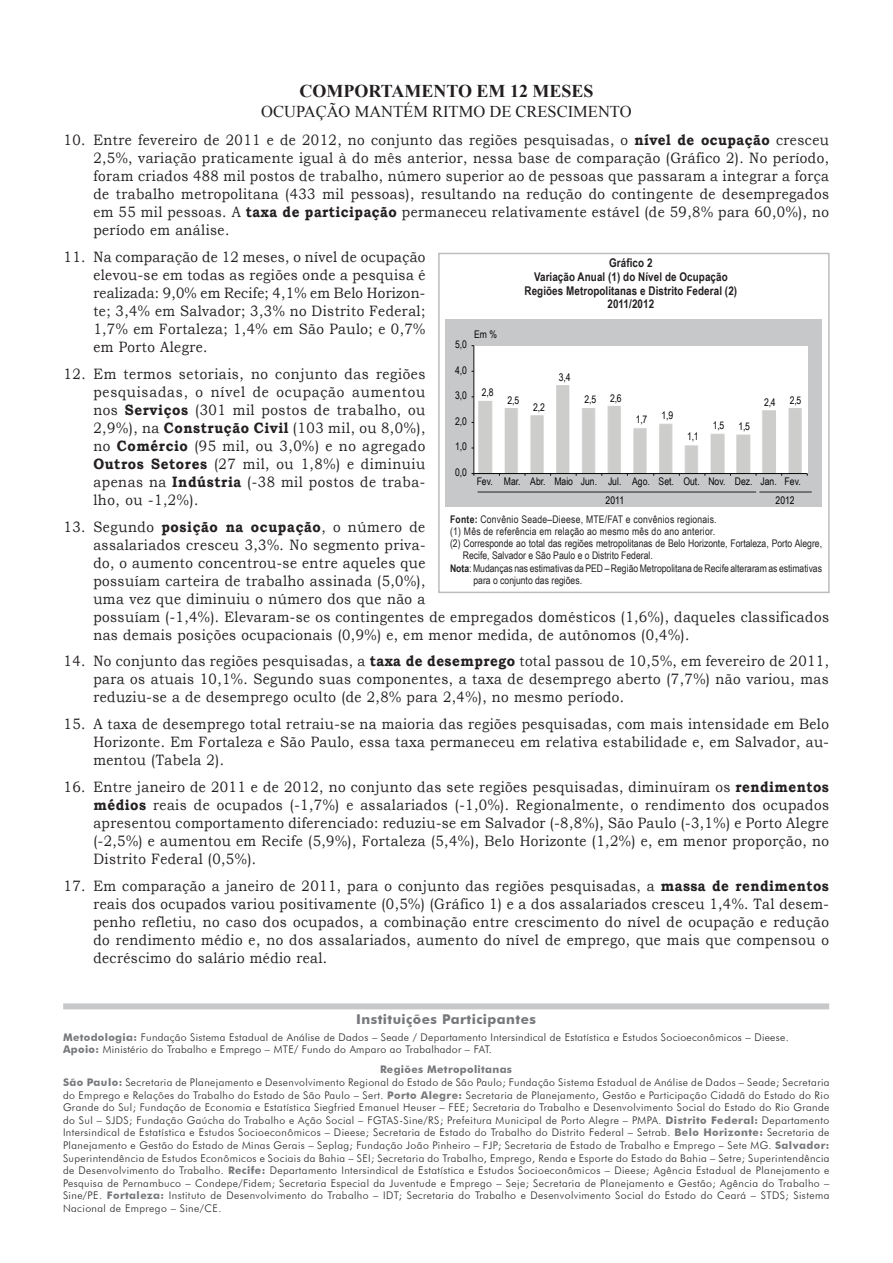
<style>
.page{position:relative;width:893px;height:1263px;background:#fff}
.page>*{position:absolute;margin:0;border:0;box-sizing:border-box;transform-origin:0 0}
.t1{font:700 18px "Times New Roman";color:#231f20}
.t2{font:16.5px "Times New Roman";color:#231f20}
.t3{font:15px/18px "Bookman Old Style";letter-spacing:.03em;color:#231f20;text-align:justify;scale:.9 1}
.t4{font:700 13.5px "Futura BT";letter-spacing:.03em;color:#76787b}
.t5{font:700 12px/13.6px "Arial Narrow";letter-spacing:.005em;color:#231f20;text-align:center}
.t6{font:300 10.5px/12.6px "Futura BT";letter-spacing:.04em;color:#231f20}
.t7{font:10.5px "Arial Narrow";color:#231f20}
.t8{font:10.5px "Arial Narrow";color:#050504}
.t9{font:10.5px "Arial Narrow";letter-spacing:.025em;color:#231f20}
.t10{font:10.5px "Arial Narrow";color:#000}
.s1{font-weight:700}
.s2{font-weight:700;color:#76787b}
</style>
<div class="page">
<div style="left:63px;top:1003px;width:766px;height:6px;background:#c7c8ca"></div>
<div style="left:446px;top:319px;width:376px;height:188px;background:#c7c8ca"></div>
<div style="left:438px;top:253px;width:392px;height:340px;border:2px solid #bcbdc0"></div>
<hr style="left:478px;top:492px;width:278px;height:1px;background:#231f20">
<hr style="left:759px;top:492px;width:53px;height:1px;background:#231f20">
<div style="left:473px;top:346px;width:335px;height:128px;background:#fff"></div>
<img style="left:478px;top:385px;width:325px;height:91px">
<hr style="left:473px;top:346px;width:1px;height:127px;background:#050504">
<hr style="left:474px;top:473px;width:333px;height:1px;background:#050504">
<p class="t1" style="left:299px;top:79px;width:296px">COMPORTAMENTO EM 12 MESES</p>
<p class="t2" style="left:261px;top:100px;width:372px">OCUPAÇÃO MANTÉM RITMO DE CRESCIMENTO</p>
<p class="t3" style="left:93px;top:131px;width:819px;text-indent:-30px">10. Entre fevereiro de 2011 e de 2012, no conjunto das regiões pesquisadas, o <span class="s1">nível de ocupação</span> cresceu 2,5%, variação praticamente igual à do mês anterior, nessa base de comparação (Gráfico 2). No período, foram criados 488 mil postos de trabalho, número superior ao de pessoas que passaram a integrar a força de trabalho metropolitana (433 mil pessoas), resultando na redução do contingente de desempregados em 55 mil pessoas. A <span class="s1">taxa de participação</span> permaneceu relativamente estável (de 59,8% para 60,0%), no período em análise.</p>
<p class="t3" style="left:93px;top:248px;width:371px;text-indent:-30px">11. Na comparação de 12 meses, o nível de ocupação elevou-se em todas as regiões onde a pesquisa é realizada: 9,0% em Recife; 4,1% em Belo Horizon&shy;te; 3,4% em Salvador; 3,3% no Distrito Federal; 1,7% em Fortaleza; 1,4% em São Paulo; e 0,7% em Porto Alegre.</p>
<p class="t3" style="left:93px;top:365px;width:370px;text-indent:-30px">12. Em termos setoriais, no conjunto das regiões pesquisadas, o nível de ocupação aumentou nos <span class="s1">Serviços</span> (301 mil postos de trabalho, ou 2,9%), na <span class="s1">Construção Civil</span> (103 mil, ou 8,0%), no <span class="s1">Comércio</span> (95 mil, ou 3,0%) e no agregado <span class="s1">Outros Setores</span> (27 mil, ou 1,8%) e diminuiu apenas na <span class="s1">Indústria</span> (-38 mil postos de traba&shy;lho, ou -1,2%).</p>
<p class="t3" style="left:93px;top:518px;width:819px;text-align:left;text-indent:-30px">13. Segundo <span class="s1">posição na ocupação</span>, o número de<br>assalariados cresceu 3,3%. No segmento priva-<br>do, o aumento concentrou-se entre aqueles que<br>possuíam carteira de trabalho assinada (5,0%),<br>uma vez que diminuiu o número dos que não a<br>possuíam (-1,4%). Elevaram-se os contingentes de empregados domésticos (1,6%), daqueles classificados nas demais posições ocupacionais (0,9%) e, em menor medida, de autônomos (0,4%).</p>
<p class="t3" style="left:93px;top:652px;width:819px;text-indent:-30px">14. No conjunto das regiões pesquisadas, a <span class="s1">taxa de desemprego</span> total passou de 10,5%, em fevereiro de 2011, para os atuais 10,1%. Segundo suas componentes, a taxa de desemprego aberto (7,7%) não variou, mas reduziu-se a de desemprego oculto (de 2,8% para 2,4%), no mesmo período.</p>
<p class="t3" style="left:93px;top:715px;width:819px;text-indent:-30px">15. A taxa de desemprego total retraiu-se na maioria das regiões pesquisadas, com mais intensidade em Belo Horizonte. Em Fortaleza e São Paulo, essa taxa permaneceu em relativa estabilidade e, em Salvador, au&shy;mentou (Tabela 2).</p>
<p class="t3" style="left:93px;top:778px;width:819px;text-indent:-30px">16. Entre janeiro de 2011 e de 2012, no conjunto das sete regiões pesquisadas, diminuíram os <span class="s1">rendimentos médios</span> reais de ocupados (-1,7%) e assalariados (-1,0%). Regionalmente, o rendimento dos ocupados apresentou comportamento diferenciado: reduziu-se em Salvador (-8,8%), São Paulo (-3,1%) e Porto Alegre (-2,5%) e aumentou em Recife (5,9%), Fortaleza (5,4%), Belo Horizonte (1,2%) e, em menor proporção, no Distrito Federal (0,5%).</p>
<p class="t3" style="left:93px;top:877px;width:819px;text-indent:-30px">17. Em comparação a janeiro de 2011, para o conjunto das regiões pesquisadas, a <span class="s1">massa de rendimentos </span>reais dos ocupados variou positivamente (0,5%) (Gráfico 1) e a dos assalariados cresceu 1,4%. Tal desem&shy;penho refletiu, no caso dos ocupados, a combinação entre crescimento do nível de ocupação e redução do rendimento médio e, no dos assalariados, aumento do nível de emprego, que mais que compensou o decréscimo do salário médio real.</p>
<p class="t5" style="left:525px;top:256px;width:214px">Gráfico 2<br>Variação Anual (1) do Nível de Ocupação<br>Regiões Metropolitanas e Distrito Federal (2)<br>2011/2012</p>
<p class="t8" style="left:474px;top:328px;width:24px">Em %</p>
<p class="t8" style="left:455px;top:339px;width:13px">5,0</p>
<p class="t8" style="left:455px;top:364px;width:13px">4,0</p>
<p class="t8" style="left:559px;top:371px;width:13px">3,4</p>
<p class="t8" style="left:482px;top:387px;width:13px">2,8</p>
<p class="t8" style="left:455px;top:390px;width:13px">3,0</p>
<p class="t8" style="left:585px;top:394px;width:13px">2,5</p>
<p class="t8" style="left:610px;top:392px;width:13px">2,6</p>
<p class="t8" style="left:508px;top:394px;width:13px">2,5</p>
<p class="t8" style="left:764px;top:396px;width:13px">2,4</p>
<p class="t8" style="left:790px;top:394px;width:13px">2,5</p>
<p class="t8" style="left:533px;top:401px;width:13px">2,2</p>
<p class="t8" style="left:636px;top:414px;width:13px">1,7</p>
<p class="t8" style="left:661px;top:410px;width:13px">1,9</p>
<p class="t8" style="left:455px;top:415px;width:13px">2,0</p>
<p class="t8" style="left:713px;top:419px;width:13px">1,5</p>
<p class="t8" style="left:738px;top:420px;width:13px">1,5</p>
<p class="t8" style="left:687px;top:431px;width:13px">1,1</p>
<p class="t8" style="left:455px;top:441px;width:13px">1,0</p>
<p class="t8" style="left:455px;top:466px;width:13px">0,0</p>
<p class="t8" style="left:477px;top:475px;width:326px">Fev. Mar. Abr. Maio Jun. Jul. Ago. Set. Out. Nov. Dez. Jan. Fev.</p>
<p class="t10" style="left:606px;top:494px;width:20px">2011</p>
<p class="t10" style="left:776px;top:494px;width:21px">2012</p>
<p class="t9" style="left:450px;top:513px;width:268px"><span class="s1">Fonte:</span> Convênio Seade–Dieese, MTE/FAT e convênios regionais.</p>
<p class="t9" style="left:450px;top:525px;width:267px">(1) Mês de referência em relação ao mesmo mês do ano anterior.</p>
<p class="t7" style="left:450px;top:537px;width:373px">(2) Corresponde ao total das regiões metropolitanas de Belo Horizonte, Fortaleza, Porto Alegre,</p>
<p class="t7" style="left:463px;top:549px;width:191px">Recife, Salvador e São Paulo e o Distrito Federal.</p>
<p class="t7" style="left:450px;top:562px;width:373px"><span class="s1">Nota</span>: Mudanças nas estimativas da PED – Região Metropolitana de Recife alteraram as estimativas</p>
<p class="t7" style="left:473px;top:575px;width:110px">para o conjunto das regiões.</p>
<p class="t4" style="left:356px;top:1010px;width:181px">instituições Participantes</p>
<p class="t6" style="left:63px;top:1030px;width:727px"><span class="s2">Metodologia:</span> Fundação Sistema Estadual de Análise de Dados – Seade / Departamento Intersindical de Estatística e Estudos Socioeconômicos – Dieese.<br><span class="s2">Apoio:</span> Ministério do Trabalho e Emprego – MTE/ Fundo do Amparo ao Trabalhador – FAT.</p>
<p class="t6" style="left:63px;top:1063px;width:768px;text-indent:317px"><span class="s2">regiões Metropolitanas<br>São Paulo:</span> Secretaria de Planejamento e Desenvolvimento Regional do Estado de São Paulo; Fundação Sistema Estadual de Análise de Dados – Seade; Secretaria do Emprego e Relações do Trabalho do Estado de São Paulo – Sert. <span class="s2">Porto Alegre:</span> Secretaria de Planejamento, Gestão e Participação Cidadã do Estado do Rio Grande do Sul; Fundação de Economia e Estatística Siegfried Emanuel Heuser – FEE; Secretaria do Trabalho e Desenvolvimento Social do Estado do Rio Grande do Sul – SJDS; Fundação Gaúcha do Trabalho e Ação Social – FGTAS-Sine/RS; Prefeitura Municipal de Porto Alegre – PMPA. <span class="s2">Distrito Federal:</span> Departamento Intersindical de Estatística e Estudos Socioeconômicos – Dieese; Secretaria de Estado do Trabalho do Distrito Federal – Setrab. <span class="s2">Belo Horizonte:</span> Secretaria de Planejamento e Gestão do Estado de Minas Gerais – Seplag; Fundação João Pinheiro – FJP; Secretaria de Estado de Trabalho e Emprego – Sete MG. <span class="s2">Salvador:<br></span>Superintendência de Estudos Econômicos e Sociais da Bahia – SEI; Secretaria do Trabalho, Emprego, Renda e Esporte do Estado da Bahia – Setre; Superintendência de Desenvolvimento do Trabalho. <span class="s2">recife:</span> Departamento Intersindical de Estatística e Estudos Socioeconômicos – Dieese; Agência Estadual de Planejamento e Pesquisa de Pernambuco – Condepe/Fidem; Secretaria Especial da Juventude e Emprego – Seje; Secretaria de Planejamento e Gestão; Agência do Trabalho – Sine/PE. <span class="s2">Fortaleza:</span> Instituto de Desenvolvimento do Trabalho – IDT; Secretaria do Trabalho e Desenvolvimento Social do Estado do Ceará – STDS; Sistema Nacional de Emprego – Sine/CE.</p>
</div>
